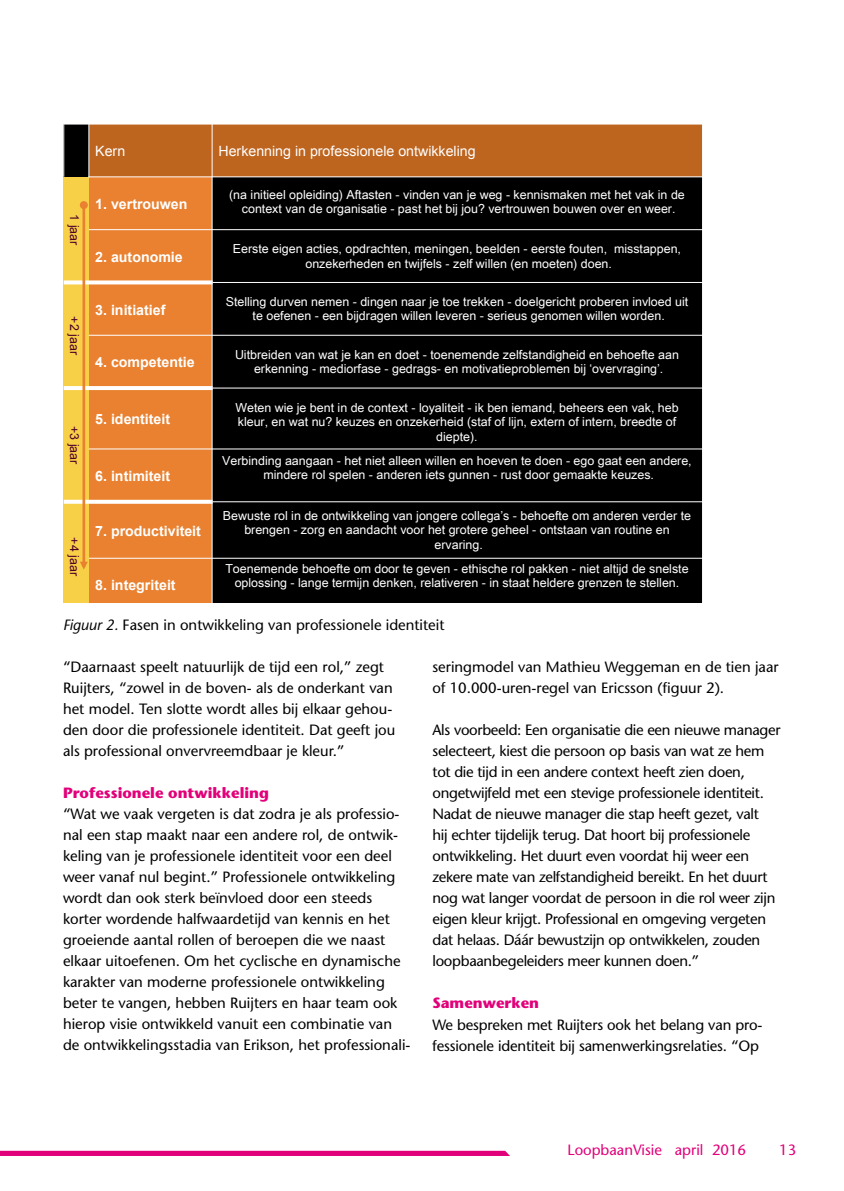
<style>
.page{position:relative;width:844px;height:1191px;background:#fff}
.page>*{position:absolute;margin:0;border:0;box-sizing:border-box;transform-origin:0 0}
.t1{font:14.88px/21px "Stone Sans";color:#000}
.t2{font:14.88px/21px "Stone Sans";letter-spacing:-.02em;color:#000}
.t3{font:700 14.88px "Stone Sans";color:#e2007a}
.t4{font:14.88px "Stone Sans";color:#e2007a}
.t5{font:700 14.17px "Arial";color:#fff}
.t6{font:14.17px "Arial";color:#fff}
.t7{font:12.42px/14.2px "Arial Unicode MS";color:#fff;text-align:center}
.t8{font:12.42px "Arial";color:#500028}
.s1{font-style:italic}
</style>
<div class="page">
<svg style="left:0;top:1150px;width:510px;height:6px;background:#e5248c"></svg>
<div style="left:64px;top:124px;width:25px;height:53px;background:#000"></div>
<div style="left:89px;top:124px;width:123px;height:53px;background:#bd641e"></div>
<div style="left:212px;top:124px;width:490px;height:53px;background:#bd641e"></div>
<div style="left:64px;top:177px;width:25px;height:105px;background:#f7d048"></div>
<div style="left:89px;top:177px;width:123px;height:53px;background:#e98130"></div>
<div style="left:212px;top:177px;width:490px;height:53px;background:#000"></div>
<div style="left:89px;top:230px;width:123px;height:52px;background:#e98130"></div>
<div style="left:212px;top:230px;width:490px;height:52px;background:#000"></div>
<div style="left:64px;top:282px;width:25px;height:106px;background:#f7d048"></div>
<div style="left:89px;top:282px;width:123px;height:53px;background:#e98130"></div>
<div style="left:212px;top:282px;width:490px;height:53px;background:#000"></div>
<div style="left:89px;top:335px;width:123px;height:53px;background:#e98130"></div>
<div style="left:212px;top:335px;width:490px;height:53px;background:#000"></div>
<div style="left:64px;top:388px;width:25px;height:114px;background:#f7d048"></div>
<div style="left:89px;top:388px;width:123px;height:61px;background:#e98130"></div>
<div style="left:212px;top:388px;width:490px;height:61px;background:#000"></div>
<div style="left:89px;top:449px;width:123px;height:53px;background:#e98130"></div>
<div style="left:212px;top:449px;width:490px;height:53px;background:#000"></div>
<div style="left:64px;top:502px;width:25px;height:101px;background:#f7d048"></div>
<div style="left:89px;top:502px;width:123px;height:56px;background:#e98130"></div>
<div style="left:212px;top:502px;width:490px;height:56px;background:#000"></div>
<div style="left:89px;top:558px;width:123px;height:45px;background:#e98130"></div>
<div style="left:212px;top:558px;width:490px;height:45px;background:#000"></div>
<hr style="left:88px;top:124px;width:1px;height:53px;background:#fff">
<hr style="left:212px;top:124px;width:1px;height:479px;background:#fff">
<hr style="left:88px;top:176px;width:614px;height:1px;background:#fff">
<hr style="left:89px;top:229px;width:613px;height:1px;background:#fff">
<svg style="left:64px;top:280px;width:148px;height:4px"></svg>
<hr style="left:212px;top:282px;width:490px;height:1px;background:#fff">
<hr style="left:89px;top:335px;width:613px;height:1px;background:#fff">
<svg style="left:64px;top:386px;width:148px;height:4px"></svg>
<hr style="left:212px;top:387px;width:490px;height:1px;background:#fff">
<hr style="left:89px;top:448px;width:613px;height:1px;background:#fff">
<svg style="left:64px;top:500px;width:148px;height:4px"></svg>
<hr style="left:212px;top:501px;width:490px;height:1px;background:#fff">
<hr style="left:89px;top:558px;width:613px;height:1px;background:#fff">
<hr style="left:64px;top:124px;width:1px;height:53px;background:#fff">
<hr style="left:64px;top:124px;width:638px;height:1px;background:#fff">
<hr style="left:82px;top:205px;width:3px;height:362px;background:#e98130">
<div style="left:80px;top:201px;width:8px;height:8px;background:#e98130;border-radius:50%"></div>
<svg style="left:80px;top:561px;width:8px;height:8px"></svg>
<p class="t8" style="left:83px;top:214px;width:33px;rotate:90deg">1 jaar</p>
<p class="t8" style="left:83px;top:316px;width:40px;rotate:90deg">+2 jaar</p>
<p class="t8" style="left:83px;top:426px;width:40px;rotate:90deg">+3 jaar</p>
<p class="t8" style="left:83px;top:537px;width:40px;rotate:90deg">+4 jaar</p>
<p class="t6" style="left:95px;top:142px;width:31px">Kern</p>
<p class="t6" style="left:218px;top:142px;width:258px">Herkenning in professionele ontwikkeling</p>
<p class="t5" style="left:95px;top:195px;width:94px">1. vertrouwen</p>
<p class="t5" style="left:95px;top:247px;width:89px">2. autonomie</p>
<p class="t5" style="left:95px;top:300px;width:72px">3. initiatief</p>
<p class="t5" style="left:95px;top:353px;width:101px">4. competentie</p>
<p class="t5" style="left:95px;top:410px;width:76px">5. identiteit</p>
<p class="t5" style="left:95px;top:467px;width:76px">6. intimiteit</p>
<p class="t5" style="left:95px;top:521px;width:107px">7. productiviteit</p>
<p class="t5" style="left:95px;top:576px;width:82px">8. integriteit</p>
<p class="t7" style="left:229px;top:187px;width:457px">(na initieel opleiding) Aftasten - vinden van je weg - kennismaken met het vak in de context van de organisatie - past het bij jou? vertrouwen bouwen over en weer.</p>
<p class="t7" style="left:233px;top:242px;width:449px">Eerste eigen acties, opdrachten, meningen, beelden - eerste fouten, misstappen, onzekerheden en twijfels - zelf willen (en moeten) doen.</p>
<p class="t7" style="left:226px;top:294px;width:464px">Stelling durven nemen - dingen naar je toe trekken - doelgericht proberen invloed uit te oefenen - een bijdragen willen leveren - serieus genomen willen worden.</p>
<p class="t7" style="left:235px;top:347px;width:445px">Uitbreiden van wat je kan en doet - toenemende zelfstandigheid en behoefte aan erkenning - mediorfase - gedrags- en motivatieproblemen bij ‘overvraging’.</p>
<p class="t7" style="left:235px;top:400px;width:444px;line-height:14.7px">Weten wie je bent in de context - loyaliteit - ik ben iemand, beheers een vak, heb kleur, en wat nu? keuzes en onzekerheid (staf of lijn, extern of intern, breedte of diepte).</p>
<p class="t7" style="left:222px;top:453px;width:471px">Verbinding aangaan - het niet alleen willen en hoeven te doen - ego gaat een andere, mindere rol spelen - anderen iets gunnen - rust door gemaakte keuzes.</p>
<p class="t7" style="left:223px;top:508px;width:469px;line-height:14.7px">Bewuste rol in de ontwikkeling van jongere collega’s - behoefte om anderen verder te brengen - zorg en aandacht voor het grotere geheel - ontstaan van routine en ervaring.</p>
<p class="t7" style="left:225px;top:561px;width:464px">Toenemende behoefte om door te geven - ethische rol pakken - niet altijd de snelste oplossing - lange termijn denken, relativeren - in staat heldere grenzen te stellen.</p>
<p class="t1" style="left:63px;top:614px;width:383px"><span class="s1">Figuur 2.</span> Fasen in ontwikkeling van professionele identiteit</p>
<p class="t1" style="left:63px;top:656px;width:333px">“Daarnaast speelt natuurlijk de tijd een rol,” zegt Ruijters, “zowel in de boven- als de onderkant van het model. Ten slotte wordt alles bij elkaar gehou&shy;den door die professionele identiteit. Dat geeft jou als professional onvervreemdbaar je kleur.”</p>
<p class="t3" style="left:63px;top:783px;width:207px">Professionele ontwikkeling</p>
<p class="t1" style="left:63px;top:803px;width:349px">“Wat we vaak vergeten is dat zodra je als professio&shy;nal een stap maakt naar een andere rol, de ontwik&shy;keling van je professionele identiteit voor een deel weer vanaf nul begint.” Professionele ontwikkeling wordt dan ook sterk beïnvloed door een steeds korter wordende halfwaardetijd van kennis en het groeiende aantal rollen of beroepen die we naast elkaar uitoefenen. Om het cyclische en dynamische karakter van moderne professionele ontwikkeling beter te vangen, hebben Ruijters en haar team ook hierop visie ontwikkeld vanuit een combinatie van de ontwikkelingsstadia van Erikson, het professionali-</p>
<p class="t1" style="left:432px;top:656px;width:347px">seringmodel van Mathieu Weggeman en de tien jaar of 10.000-uren-regel van Ericsson (figuur 2).</p>
<p class="t2" style="left:432px;top:719px;width:349px">Als voorbeeld: Een organisatie die een nieuwe manager selecteert, kiest die persoon op basis van wat ze hem tot die tijd in een andere context heeft zien doen, ongetwijfeld met een stevige professionele identiteit.<br>Nadat de nieuwe manager die stap heeft gezet, valt<br>hij echter tijdelijk terug. Dat hoort bij professionele ontwikkeling. Het duurt even voordat hij weer een zekere mate van zelfstandigheid bereikt. En het duurt nog wat langer voordat de persoon in die rol weer zijn eigen kleur krijgt. Professional en omgeving vergeten dat helaas. Dáár bewustzijn op ontwikkelen, zouden loopbaanbegeleiders meer kunnen doen.”</p>
<p class="t3" style="left:432px;top:994px;width:108px">Samenwerken</p>
<p class="t1" style="left:432px;top:1013px;width:331px">We bespreken met Ruijters ook het belang van pro&shy;fessionele identiteit bij samenwerkingsrelaties. “Op</p>
<p class="t4" style="left:567px;top:1141px;width:180px">LoopbaanVisie april 2016</p>
<p class="t4" style="left:779px;top:1141px;width:19px">13</p>
</div>
